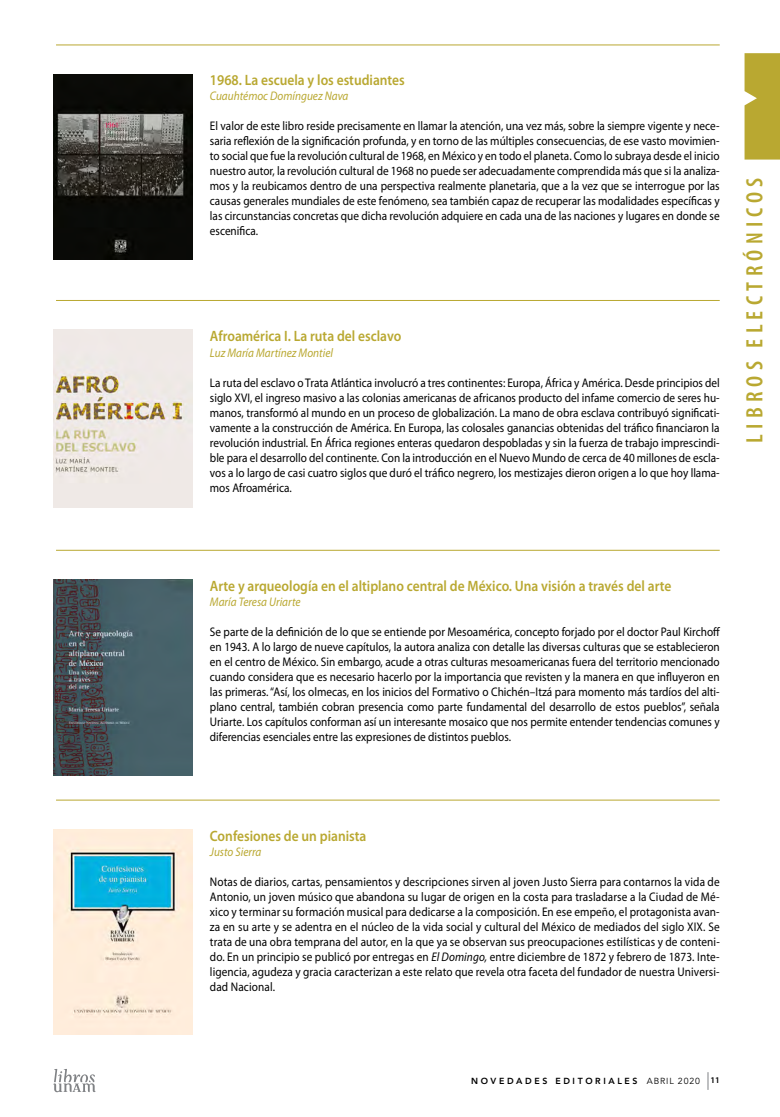
<style>
.page{position:relative;width:780px;height:1117px;background:#fff}
.page>*{position:absolute;margin:0;border:0;box-sizing:border-box;transform-origin:0 0}
.t1{font:600 condensed 23.75px "Myriad Pro";letter-spacing:.22em;color:#b9a831}
.t2{font:600 15px "Myriad Pro";color:#b9a831;scale:.9 1}
.t3{font:12.5px/15px "Myriad Pro";color:#000;text-align:justify;scale:.9 1}
.t4{font:italic 12.5px "Myriad Pro";color:#b9a831;scale:.9 1}
.t5{font:800 8.75px "Avenir LT";letter-spacing:.3em;color:#000}
.s1{font-style:italic}
.s2{font-weight:400}
.s3{font-family:"Myriad Pro";font-weight:600}
</style>
<div class="page">
<svg style="left:53px;top:1069px;width:42px;height:22px"></svg>
<svg style="left:707px;top:1072px;width:1px;height:17px"></svg>
<img style="left:53px;top:829px;width:139px;height:205px">
<img style="left:53px;top:579px;width:139px;height:196px">
<img style="left:53px;top:330px;width:139px;height:177px">
<img style="left:53px;top:74px;width:139px;height:186px">
<div style="left:744px;top:53px;width:36px;height:106px;background:#b9a831"></div>
<hr style="left:56px;top:550px;width:663px;height:1px;background:#b9a831">
<hr style="left:56px;top:799px;width:663px;height:1px;background:#b9a831">
<hr style="left:56px;top:300px;width:663px;height:1px;background:#b9a831">
<hr style="left:56px;top:45px;width:663px;height:1px;background:#b9a831">
<p class="t2" style="left:210px;top:72px;width:218px">1968. La escuela y los estudiantes</p>
<p class="t4" style="left:210px;top:89px;width:155px">Cuauhtémoc Domínguez Nava</p>
<p class="t3" style="left:210px;top:119px;width:568px">El valor de este libro reside precisamente en llamar la atención, una vez más, sobre la siempre vigente y nece&shy;saria reflexión de la significación profunda, y en torno de las múltiples consecuencias, de ese vasto movimien&shy;to social que fue la revolución cultural de 1968, en México y en todo el planeta. Como lo subraya desde el inicio nuestro autor, la revolución cultural de 1968 no puede ser adecuadamente comprendida más que si la analiza&shy;mos y la reubicamos dentro de una perspectiva realmente planetaria, que a la vez que se interrogue por las causas generales mundiales de este fenómeno, sea también capaz de recuperar las modalidades específicas y las circunstancias concretas que dicha revolución adquiere en cada una de las naciones y lugares en donde se escenifica.</p>
<p class="t2" style="left:210px;top:328px;width:214px">Afroamérica I. La ruta del esclavo</p>
<p class="t4" style="left:210px;top:345px;width:138px">Luz María Martínez Montiel</p>
<p class="t3" style="left:210px;top:375px;width:568px">La ruta del esclavo o Trata Atlántica involucró a tres continentes: Europa, África y América. Desde principios del siglo XVI, el ingreso masivo a las colonias americanas de africanos producto del infame comercio de seres hu&shy;manos, transformó al mundo en un proceso de globalización. La mano de obra esclava contribuyó significati&shy;vamente a la construcción de América. En Europa, las colosales ganancias obtenidas del tráfico financiaron la revolución industrial. En África regiones enteras quedaron despobladas y sin la fuerza de trabajo imprescindi&shy;ble para el desarrollo del continente. Con la introducción en el Nuevo Mundo de cerca de 40 millones de escla&shy;vos a lo largo de casi cuatro siglos que duró el tráfico negrero, los mestizajes dieron origen a lo que hoy llama&shy;mos Afroamérica.</p>
<h1 class="t1" style="left:741px;top:443px;width:267px;rotate:-90deg">LIBROS ELECTRÓNICOS</h1>
<p class="t2" style="left:210px;top:577px;width:514px">Arte y arqueología en el altiplano central de México. Una visión a través del arte</p>
<p class="t4" style="left:210px;top:595px;width:102px">María Teresa Uriarte</p>
<p class="t3" style="left:210px;top:624px;width:568px">Se parte de la definición de lo que se entiende por Mesoamérica, concepto forjado por el doctor Paul Kirchoff en 1943. A lo largo de nueve capítulos, la autora analiza con detalle las diversas culturas que se establecieron en el centro de México. Sin embargo, acude a otras culturas mesoamericanas fuera del territorio mencionado cuando considera que es necesario hacerlo por la importancia que revisten y la manera en que influyeron en las primeras. “Así, los olmecas, en los inicios del Formativo o Chichén–Itzá para momento más tardíos del alti&shy;plano central, también cobran presencia como parte fundamental del desarrollo de estos pueblos”, señala Uriarte. Los capítulos conforman así un interesante mosaico que nos permite entender tendencias comunes y diferencias esenciales entre las expresiones de distintos pueblos.</p>
<p class="t2" style="left:210px;top:827px;width:175px">Confesiones de un pianista</p>
<p class="t4" style="left:210px;top:844px;width:59px">Justo Sierra</p>
<p class="t3" style="left:210px;top:873px;width:568px">Notas de diarios, cartas, pensamientos y descripciones sirven al joven Justo Sierra para contarnos la vida de Antonio, un joven músico que abandona su lugar de origen en la costa para trasladarse a la Ciudad de Mé&shy;xico y terminar su formación musical para dedicarse a la composición. En ese empeño, el protagonista avan&shy;za en su arte y se adentra en el núcleo de la vida social y cultural del México de mediados del siglo XIX. Se trata de una obra temprana del autor, en la que ya se observan sus preocupaciones estilísticas y de conteni&shy;do. En un principio se publicó por entregas en <span class="s1">El Domingo,</span> entre diciembre de 1872 y febrero de 1873. Inte&shy;ligencia, agudeza y gracia caracterizan a este relato que revela otra faceta del fundador de nuestra Universi&shy;dad Nacional.</p>
<p class="t5" style="left:471px;top:1075px;width:250px">NOVEDADES EDITORIALES <span class="s2">ABRIL 2020</span> <span class="s3">11</span></p>
</div>
